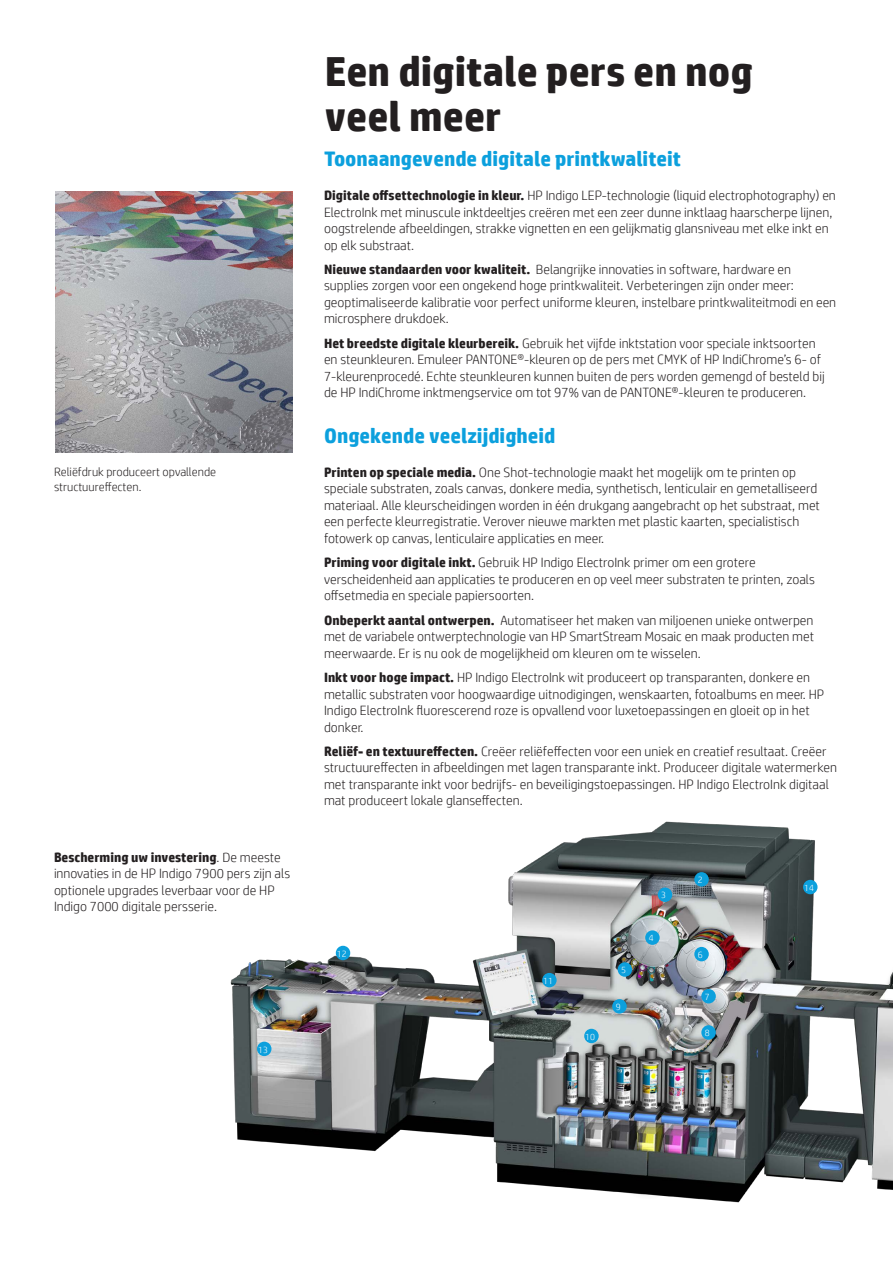
<style>
.page{position:relative;width:893px;height:1263px;background:#fff}
.page>*{position:absolute;margin:0;border:0;box-sizing:border-box;transform-origin:0 0}
.t1{font:700 42px/45px "HP Simplified";color:#231f20}
.t2{font:700 21px "HP Simplified";color:#0ca0dd}
.t3{font:300 13.5px/16.5px "HP Simplified";color:#231f20}
.t4{font:300 12.15px/14.9px "HP Simplified";color:#231f20}
.t5{font:300 9.15px "HP Simplified";color:#fff}
.s1{font-weight:700}
</style>
<div class="page">
<img style="left:230px;top:821px;width:663px;height:382px">
<div style="left:645px;top:930px;width:15px;height:15px;background:#0ca0dd;border-radius:50%"></div>
<div style="left:584px;top:1029px;width:15px;height:14px;background:#0ca0dd;border-radius:50%"></div>
<div style="left:612px;top:999px;width:15px;height:14px;background:#0ca0dd;border-radius:50%"></div>
<div style="left:336px;top:946px;width:14px;height:14px;background:#0ca0dd;border-radius:50%"></div>
<div style="left:618px;top:962px;width:14px;height:15px;background:#0ca0dd;border-radius:50%"></div>
<div style="left:658px;top:887px;width:14px;height:15px;background:#0ca0dd;border-radius:50%"></div>
<div style="left:694px;top:872px;width:15px;height:14px;background:#0ca0dd;border-radius:50%"></div>
<div style="left:701px;top:1025px;width:15px;height:15px;background:#0ca0dd;border-radius:50%"></div>
<div style="left:694px;top:947px;width:15px;height:14px;background:#0ca0dd;border-radius:50%"></div>
<div style="left:701px;top:989px;width:15px;height:14px;background:#0ca0dd;border-radius:50%"></div>
<div style="left:803px;top:880px;width:14px;height:14px;background:#0ca0dd;border-radius:50%"></div>
<div style="left:257px;top:1042px;width:14px;height:14px;background:#0ca0dd;border-radius:50%"></div>
<div style="left:542px;top:973px;width:15px;height:14px;background:#0ca0dd;border-radius:50%"></div>
<img style="left:56px;top:192px;width:236px;height:260px">
<p class="t4" style="left:54px;top:464px;width:164px">Reliëfdruk produceert opvallende structuureffecten.</p>
<p class="t3" style="left:54px;top:848px;width:238px"><span class="s1">Bescherming uw investering</span>. De meeste innovaties in de HP Indigo 7900 pers zijn als optionele upgrades leverbaar voor de HP Indigo 7000 digitale persserie.</p>
<p class="t5" style="left:258px;top:1044px;width:11px">13</p>
<h1 class="t1" style="left:325px;top:49px;width:430px">Een digitale pers en nog veel meer</h1>
<h2 class="t2" style="left:324px;top:146px;width:358px">Toonaangevende digitale printkwaliteit</h2>
<p class="t3" style="left:324px;top:187px;width:513px"><span class="s1">Digitale offsettechnologie in kleur.</span> HP Indigo LEP-technologie (liquid electrophotography) en ElectroInk met minuscule inktdeeltjes creëren met een zeer dunne inktlaag haarscherpe lijnen, oogstrelende afbeeldingen, strakke vignetten en een gelijkmatig glansniveau met elke inkt en op elk substraat.</p>
<p class="t3" style="left:324px;top:261px;width:514px"><span class="s1">Nieuwe standaarden voor kwaliteit.</span> Belangrijke innovaties in software, hardware en supplies zorgen voor een ongekend hoge printkwaliteit. Verbeteringen zijn onder meer: geoptimaliseerde kalibratie voor perfect uniforme kleuren, instelbare printkwaliteitmodi en een microsphere drukdoek.</p>
<p class="t3" style="left:324px;top:335px;width:502px"><span class="s1">Het breedste digitale kleurbereik.</span> Gebruik het vijfde inktstation voor speciale inktsoorten en steunkleuren. Emuleer PANTONE®-kleuren op de pers met CMYK of HP IndiChrome’s 6- of 7-kleurenprocedé. Echte steunkleuren kunnen buiten de pers worden gemengd of besteld bij de HP IndiChrome inktmengservice om tot 97% van de PANTONE®-kleuren te produceren.</p>
<h2 class="t2" style="left:324px;top:423px;width:233px">Ongekende veelzijdigheid</h2>
<p class="t3" style="left:324px;top:464px;width:497px"><span class="s1">Printen op speciale media.</span> One Shot-technologie maakt het mogelijk om te printen op speciale substraten, zoals canvas, donkere media, synthetisch, lenticulair en gemetalliseerd materiaal. Alle kleurscheidingen worden in één drukgang aangebracht op het substraat, met een perfecte kleurregistratie. Verover nieuwe markten met plastic kaarten, specialistisch fotowerk op canvas, lenticulaire applicaties en meer.</p>
<p class="t3" style="left:324px;top:554px;width:492px"><span class="s1">Priming voor digitale inkt.</span> Gebruik HP Indigo ElectroInk primer om een grotere verscheidenheid aan applicaties te produceren en op veel meer substraten te printen, zoals offsetmedia en speciale papiersoorten.</p>
<p class="t3" style="left:324px;top:611px;width:492px;text-align:justify"><span class="s1">Onbeperkt aantal ontwerpen.</span> Automatiseer het maken van miljoenen unieke ontwerpen met de variabele ontwerptechnologie van HP SmartStream Mosaic en maak producten met meerwaarde. Er is nu ook de mogelijkheid om kleuren om te wisselen.</p>
<p class="t3" style="left:324px;top:669px;width:502px"><span class="s1">Inkt voor hoge impact.</span> HP Indigo ElectroInk wit produceert op transparanten, donkere en metallic substraten voor hoogwaardige uitnodigingen, wenskaarten, fotoalbums en meer. HP Indigo ElectroInk fluorescerend roze is opvallend voor luxetoepassingen en gloeit op in het donker.</p>
<p class="t3" style="left:324px;top:743px;width:515px"><span class="s1">Reliëf- en textuureffecten.</span> Creëer reliëfeffecten voor een uniek en creatief resultaat. Creëer structuureffecten in afbeeldingen met lagen transparante inkt. Produceer digitale watermerken met transparante inkt voor bedrijfs- en beveiligingstoepassingen. HP Indigo ElectroInk digitaal mat produceert lokale glanseffecten.</p>
<p class="t5" style="left:337px;top:948px;width:11px">12</p>
<p class="t5" style="left:543px;top:975px;width:11px">11</p>
<p class="t5" style="left:585px;top:1031px;width:11px">10</p>
<p class="t5" style="left:621px;top:965px;width:6px">5</p>
<p class="t5" style="left:616px;top:1002px;width:6px">9</p>
<p class="t5" style="left:661px;top:890px;width:6px">3</p>
<p class="t5" style="left:649px;top:933px;width:6px">4</p>
<p class="t5" style="left:698px;top:875px;width:6px">2</p>
<p class="t5" style="left:698px;top:949px;width:6px">6</p>
<p class="t5" style="left:705px;top:992px;width:6px">7</p>
<p class="t5" style="left:705px;top:1028px;width:6px">8</p>
<p class="t5" style="left:804px;top:882px;width:11px">14</p>
</div>
